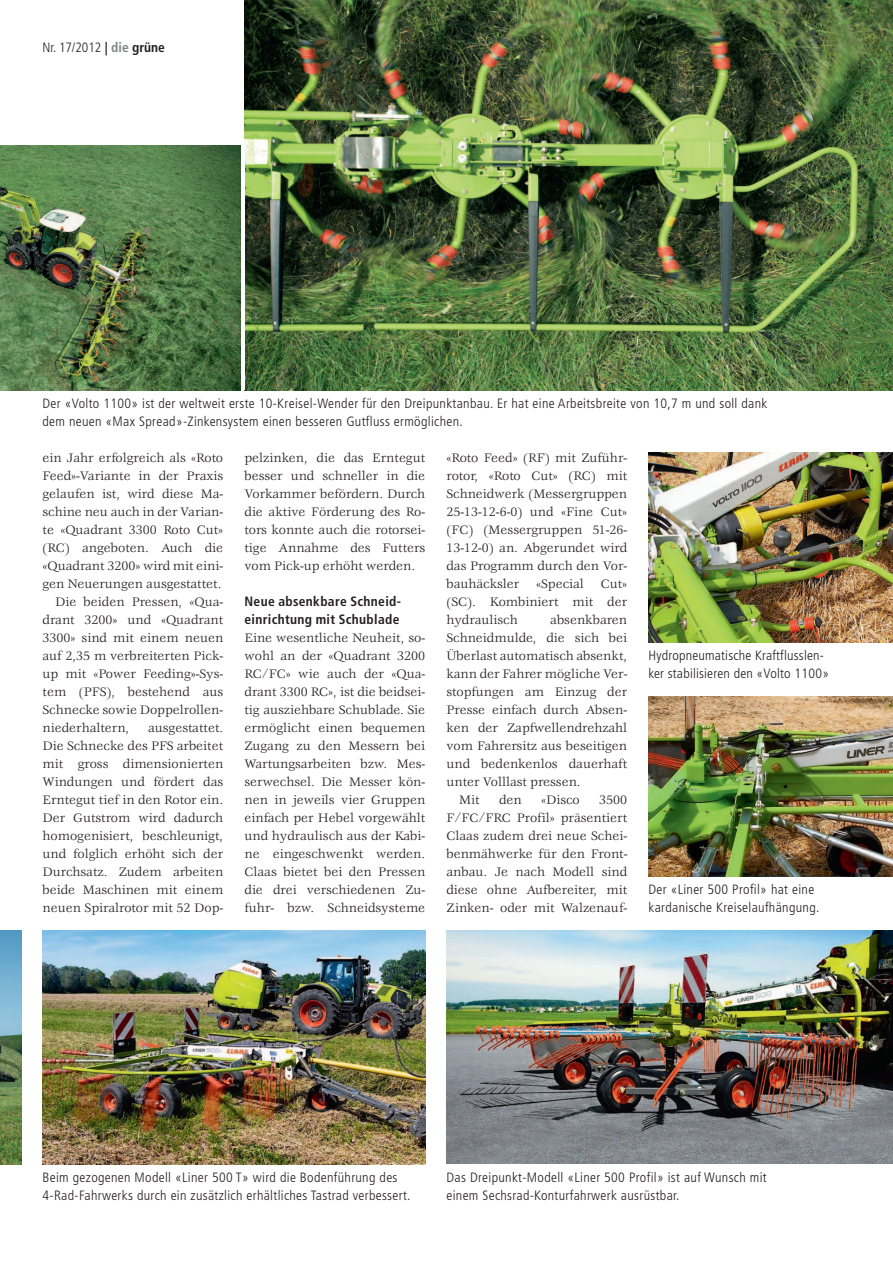
<style>
.page{position:relative;width:893px;height:1263px;background:#fff}
.page>*{position:absolute;margin:0;border:0;box-sizing:border-box;transform-origin:0 0}
.t1{font:13.5px/18px "Veljovic";color:#231f20;text-align:justify}
.t2{font:300 condensed 13.5px/18px "Frutiger";letter-spacing:.025em;color:#231f20}
.t3{font:700 condensed 13.5px/18px "Frutiger";letter-spacing:.025em;color:#231f20}
.s1{font-weight:700}
.s2{font-weight:700;color:#808285}
</style>
<div class="page">
<img style="left:244px;top:0;width:649px;height:390px">
<img style="left:0;top:146px;width:241px;height:244px">
<img style="left:0;top:930px;width:21px;height:234px">
<img style="left:43px;top:930px;width:382px;height:234px">
<img style="left:446px;top:930px;width:447px;height:233px">
<img style="left:648px;top:452px;width:245px;height:190px">
<img style="left:648px;top:696px;width:245px;height:180px">
<p class="t2" style="left:43px;top:40px;width:124px">Nr. 17/2012 <span class="s1">|</span> <span class="s2">die</span> <span class="s1">grüne</span></p>
<p class="t2" style="left:43px;top:395px;width:726px">Der «Volto 1100» ist der weltweit erste 10-Kreisel-Wender für den Dreipunktanbau. Er hat eine Arbeitsbreite von 10,7 m und soll dank dem neuen «Max Spread»-Zinkensystem einen besseren Gutfluss ermöglichen.</p>
<p class="t1" style="left:43px;top:450px;width:182px">ein Jahr erfolgreich als «Roto</p>
<p class="t1" style="left:43px;top:468px;width:182px">Feed»-Variante in der Praxis</p>
<p class="t1" style="left:43px;top:486px;width:182px">gelaufen ist, wird diese Ma-</p>
<p class="t1" style="left:43px;top:504px;width:182px">schine neu auch in der Varian-</p>
<p class="t1" style="left:43px;top:522px;width:182px">te «Quadrant 3300 Roto Cut»</p>
<p class="t1" style="left:43px;top:540px;width:182px">(RC) angeboten. Auch die</p>
<p class="t1" style="left:43px;top:558px;width:182px">«Quadrant 3200» wird mit eini-</p>
<p class="t1" style="left:43px;top:576px;width:180px">gen Neuerungen ausgestattet.</p>
<p class="t1" style="left:55px;top:594px;width:169px">Die beiden Pressen, «Qua-</p>
<p class="t1" style="left:43px;top:612px;width:182px">drant 3200» und «Quadrant</p>
<p class="t1" style="left:43px;top:630px;width:182px">3300» sind mit einem neuen</p>
<p class="t1" style="left:43px;top:648px;width:182px">auf 2,35 m verbreiterten Pick-</p>
<p class="t1" style="left:43px;top:666px;width:182px">up mit «Power Feeding»-Sys-</p>
<p class="t1" style="left:43px;top:684px;width:182px">tem (PFS), bestehend aus</p>
<p class="t1" style="left:43px;top:702px;width:182px">Schnecke sowie Doppelrollen-</p>
<p class="t1" style="left:43px;top:720px;width:88px">niederhaltern,</p>
<p class="t1" style="left:43px;top:720px;width:182px;text-indent:106px">ausgestattet.<br>Die Schnecke des PFS arbeitet mit gross dimensionierten Windungen und fördert das Erntegut tief in den Rotor ein.<br>Der Gutstrom wird dadurch homogenisiert, beschleunigt, und folglich erhöht sich der Durchsatz. Zudem arbeiten beide Maschinen mit einem neuen Spiralrotor mit 52 Dop-</p>
<p class="t1" style="left:244px;top:450px;width:182px">pelzinken, die das Erntegut besser und schneller in die Vorkammer befördern. Durch die aktive Förderung des Ro&shy;tors konnte auch die rotorsei&shy;tige Annahme des Futters vom Pick-up erhöht werden.</p>
<p class="t3" style="left:244px;top:593px;width:158px">Neue absenkbare Schneid&shy;einrichtung mit Schublade</p>
<p class="t1" style="left:244px;top:630px;width:182px">Eine wesentliche Neuheit, so&shy;wohl an der «Quadrant 3200<br>RC/FC» wie auch der «Qua&shy;drant 3300 RC», ist die beidsei&shy;tig ausziehbare Schublade. Sie ermöglicht einen bequemen Zugang zu den Messern bei Wartungsarbeiten bzw. Mes&shy;serwechsel. Die Messer kön&shy;nen in jeweils vier Gruppen einfach per Hebel vorgewählt und hydraulisch aus der Kabi&shy;ne eingeschwenkt werden.<br>Claas bietet bei den Pressen die drei verschiedenen Zu&shy;fuhr- bzw. Schneidsysteme</p>
<p class="t1" style="left:446px;top:450px;width:182px">«Roto Feed» (RF) mit Zuführ&shy;rotor, «Roto Cut» (RC) mit Schneidwerk (Messergruppen 25-13-12-6-0) und «Fine Cut» (FC) (Messergruppen 51-26- 13-12-0) an. Abgerundet wird das Programm durch den Vor&shy;bauhäcksler «Special Cut» (SC). Kombiniert mit der hydraulisch</p>
<p class="t1" style="left:550px;top:612px;width:78px">absenkbaren</p>
<p class="t1" style="left:446px;top:630px;width:182px">Schneidmulde, die sich bei</p>
<p class="t1" style="left:446px;top:648px;width:182px">Überlast automatisch absenkt,</p>
<p class="t1" style="left:446px;top:666px;width:182px">kann der Fahrer mögliche Ver-</p>
<p class="t1" style="left:446px;top:684px;width:182px">stopfungen am Einzug der</p>
<p class="t1" style="left:446px;top:702px;width:182px">Presse einfach durch Absen-</p>
<p class="t1" style="left:446px;top:720px;width:182px">ken der Zapfwellendrehzahl</p>
<p class="t1" style="left:446px;top:738px;width:182px">vom Fahrersitz aus beseitigen</p>
<p class="t1" style="left:446px;top:756px;width:182px">und bedenkenlos dauerhaft</p>
<p class="t1" style="left:446px;top:774px;width:136px">unter Volllast pressen.</p>
<p class="t1" style="left:459px;top:792px;width:22px">Mit</p>
<p class="t1" style="left:499px;top:792px;width:24px">den</p>
<p class="t1" style="left:541px;top:792px;width:40px">«Disco</p>
<p class="t1" style="left:446px;top:792px;width:182px;text-indent:153px">3500<br>F/FC/FRC Profil» präsentiert Claas zudem drei neue Schei&shy;benmähwerke für den Front&shy;anbau. Je nach Modell sind diese ohne Aufbereiter, mit Zinken- oder mit Walzenauf-</p>
<p class="t2" style="left:648px;top:647px;width:182px">Hydropneumatische Kraftflusslen&shy;ker stabilisieren den «Volto 1100»</p>
<p class="t2" style="left:648px;top:881px;width:172px">Der «Liner 500 Profil» hat eine kardanische Kreiselaufhängung.</p>
<p class="t2" style="left:43px;top:1169px;width:370px">Beim gezogenen Modell «Liner 500 T» wird die Bodenführung des<br>4-Rad-Fahrwerks durch ein zusätzlich erhältliches Tastrad verbessert.</p>
<p class="t2" style="left:446px;top:1169px;width:322px">Das Dreipunkt-Modell «Liner 500 Profil» ist auf Wunsch mit einem Sechsrad-Konturfahrwerk ausrüstbar.</p>
</div>
